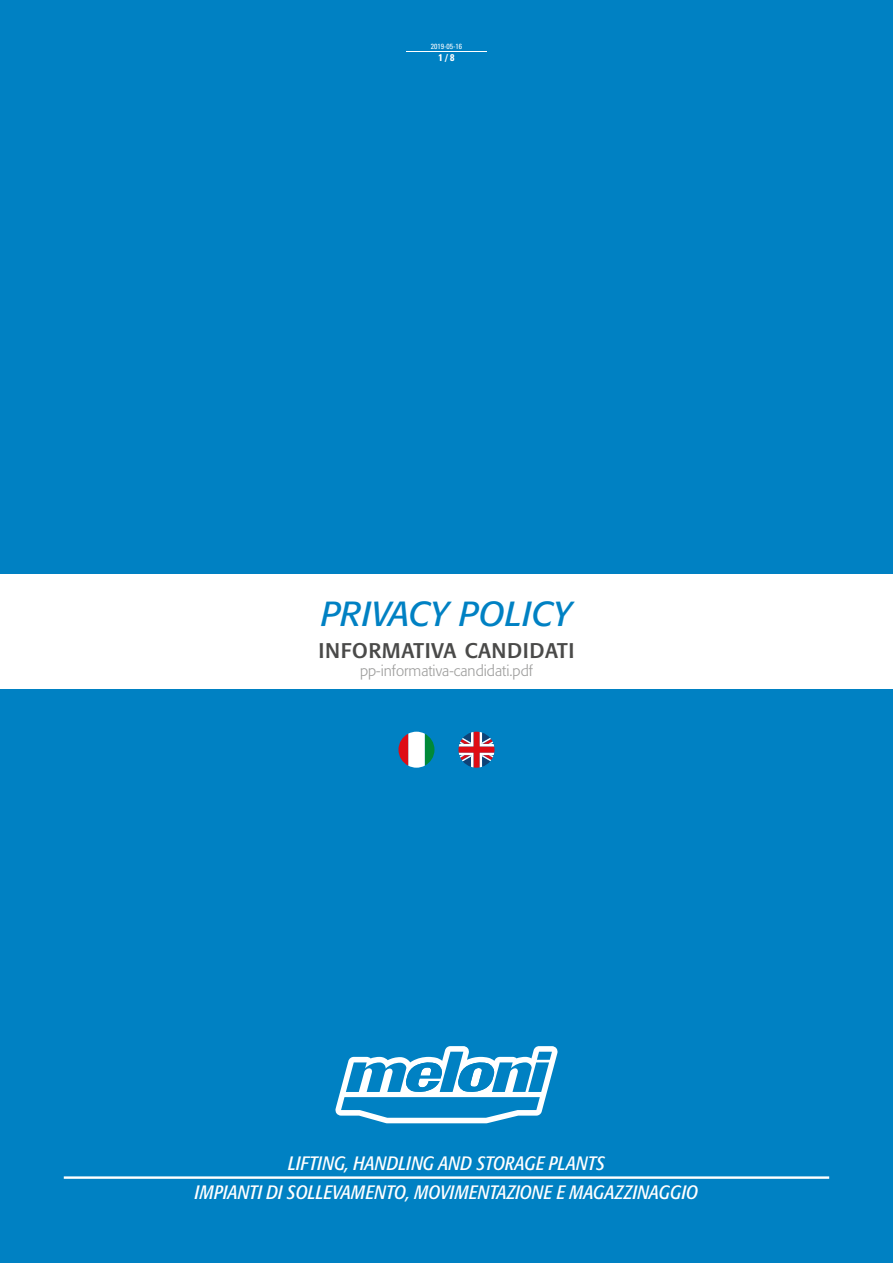
<style>
.page{position:relative;width:893px;height:1263px;background:#fff}
.page>*{position:absolute;margin:0;border:0;box-sizing:border-box;transform-origin:0 0}
.t1{font:italic 34.5px "Formata";color:#0081c3}
.t2{font:27px "Formata Regular SC";color:#4a4a49}
.t3{font:italic condensed 19.2px/28.8px "Formata";color:#fff;text-align:center}
.t4{font:300 15px "Formata";color:#9d9d9c}
.t5{font:700 condensed 9.75px "Univers LT Std";color:#fff}
.t6{font:condensed 7.5px "Univers LT Std";color:#fff}
</style>
<div class="page">
<div style="left:0;top:689px;width:893px;height:574px;background:#0081c3"></div>
<div style="left:0;top:0;width:893px;height:574px;background:#0081c3"></div>
<hr style="left:64px;top:1176px;width:765px;height:3px;background:#fff">
<svg style="left:335px;top:1046px;width:223px;height:77px"></svg>
<svg style="left:458px;top:732px;width:36px;height:36px"></svg>
<svg style="left:398px;top:732px;width:36px;height:36px"></svg>
<hr style="left:406px;top:51px;width:81px;height:1px;background:#fff">
<p class="t6" style="left:431px;top:41px;width:33px">2019-05-16</p>
<p class="t5" style="left:439px;top:52px;width:17px">1 / 8</p>
<h1 class="t1" style="left:321px;top:593px;width:252px">PRIVACY POLICY</h1>
<h2 class="t2" style="left:318px;top:632px;width:258px">informativa candidati</h2>
<p class="t4" style="left:360px;top:662px;width:174px">pp-informativa-candidati.pdf</p>
<p class="t3" style="left:195px;top:1149px;width:505px">LIFTING, HANDLING AND STORAGE PLANTS<br>IMPIANTI DI SOLLEVAMENTO, MOVIMENTAZIONE E MAGAZZINAGGIO</p>
</div>
